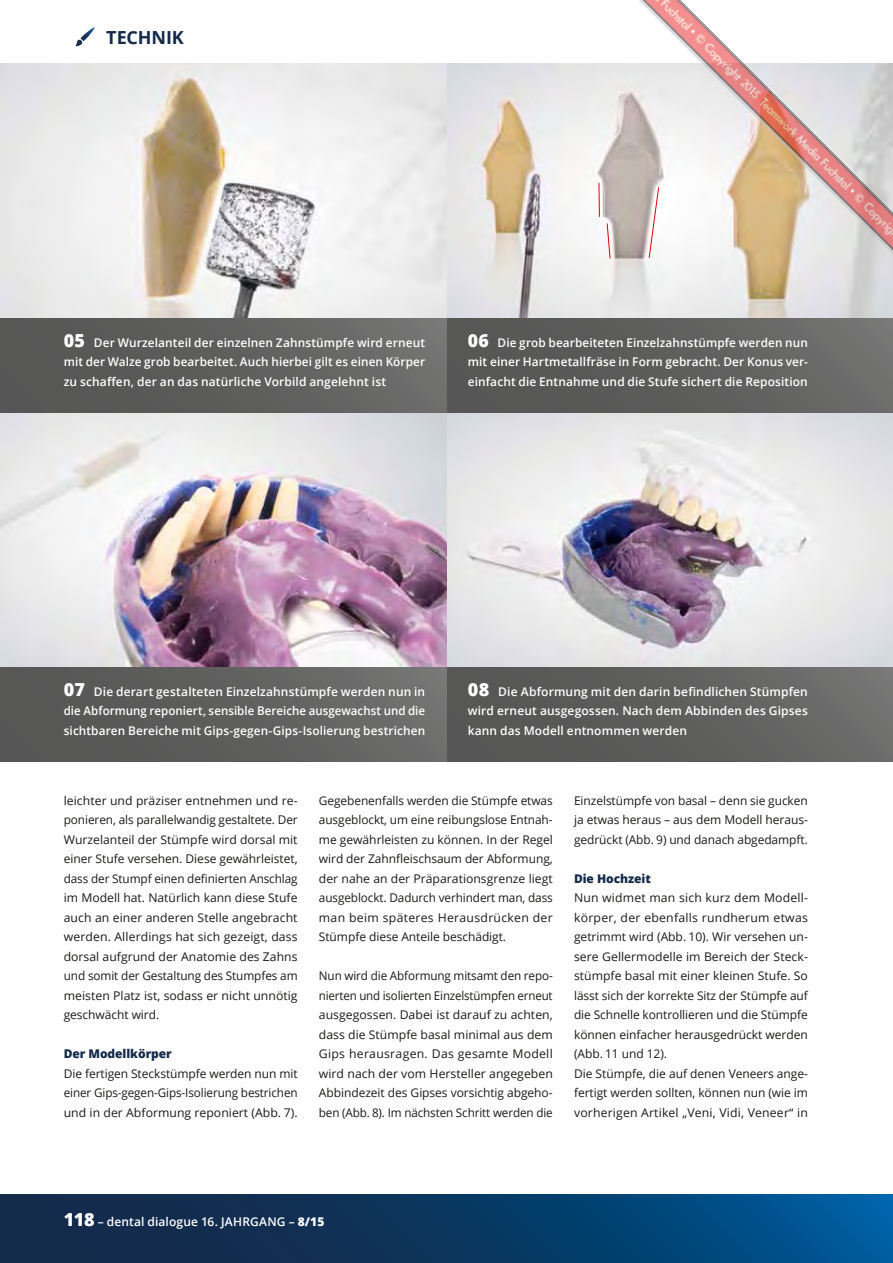
<style>
.page{position:relative;width:893px;height:1263px;background:#fff}
.page>*{position:absolute;margin:0;border:0;box-sizing:border-box;transform-origin:0 0}
.t1{font:700 18px "Open Sans";letter-spacing:-.01em;color:#132a4b}
.t2{font:12px/19.5px "Open Sans";letter-spacing:-.005em;color:#1a1a18;text-align:justify}
.t3{font:600 12px/19.5px "Open Sans";letter-spacing:.01em;color:#fff;text-align:justify}
.t4{font:800 12px "Open Sans";letter-spacing:-.005em;color:#132a4b}
.s1{font-weight:800;font-size:18px}
.s2{font-weight:800}
</style>
<div class="page">
<svg style="left:0;top:1195px;width:893px;height:68px;background:#093a66"></svg>
<svg style="left:75px;top:27px;width:20px;height:19px"></svg>
<img style="left:0;top:412px;width:893px;height:256px">
<div style="left:446px;top:668px;width:447px;height:93px;background:linear-gradient(to right,#525251,#6e6e6d)"></div>
<div style="left:0;top:668px;width:446px;height:93px;background:linear-gradient(to right,#525251,#6e6e6e)"></div>
<img style="left:0;top:64px;width:893px;height:255px">
<div style="left:446px;top:319px;width:447px;height:93px;background:linear-gradient(to right,#525251,#6e6e6d)"></div>
<div style="left:0;top:319px;width:446px;height:93px;background:linear-gradient(to right,#525251,#6e6e6e)"></div>
<hr style="left:892px;top:668px;width:1px;height:93px;background:#737373">
<img style="left:595px;top:0;width:298px;height:298px">
<h1 class="t1" style="left:106px;top:24px;width:79px">TECHNIK</h1>
<p class="t3" style="left:64px;top:333px;width:363px"><span class="s1">05</span> Der Wurzelanteil der einzelnen Zahnstümpfe wird erneut mit der Walze grob bearbeitet. Auch hierbei gilt es einen Körper zu schaffen, der an das natürliche Vorbild angelehnt ist</p>
<p class="t3" style="left:468px;top:333px;width:342px"><span class="s1">06</span> Die grob bearbeiteten Einzelzahnstümpfe werden nun mit einer Hartmetallfräse in Form gebracht. Der Konus ver&shy;einfacht die Entnahme und die Stufe sichert die Reposition</p>
<p class="t3" style="left:64px;top:681px;width:363px"><span class="s1">07</span> Die derart gestalteten Einzelzahnstümpfe werden nun in die Abformung reponiert, sensible Bereiche ausgewachst und die sichtbaren Bereiche mit Gips-gegen-Gips-Isolierung bestrichen</p>
<p class="t3" style="left:468px;top:681px;width:342px"><span class="s1">08</span> Die Abformung mit den darin befindlichen Stümpfen wird erneut ausgegossen. Nach dem Abbinden des Gipses kann das Modell entnommen werden</p>
<p class="t2" style="left:64px;top:790px;width:235px">leichter und präziser entnehmen und re&shy;ponieren, als parallelwandig gestaltete. Der Wurzelanteil der Stümpfe wird dorsal mit einer Stufe versehen. Diese gewährleistet, dass der Stumpf einen definierten Anschlag im Modell hat. Natürlich kann diese Stufe auch an einer anderen Stelle angebracht werden. Allerdings hat sich gezeigt, dass dorsal aufgrund der Anatomie des Zahns und somit der Gestaltung des Stumpfes am meisten Platz ist, sodass er nicht unnötig geschwächt wird.</p>
<p class="t4" style="left:64px;top:1045px;width:110px">Der Modellkörper</p>
<p class="t2" style="left:64px;top:1063px;width:235px">Die fertigen Steckstümpfe werden nun mit einer Gips-gegen-Gips-Isolierung bestrichen und in der Abformung reponiert (Abb. 7).</p>
<p class="t2" style="left:319px;top:790px;width:235px">Gegebenenfalls werden die Stümpfe etwas ausgeblockt, um eine reibungslose Entnah&shy;me gewährleisten zu können. In der Regel wird der Zahnfleischsaum der Abformung, der nahe an der Präparationsgrenze liegt ausgeblockt. Dadurch verhindert man, dass man beim späteres Herausdrücken der Stümpfe diese Anteile beschädigt.</p>
<p class="t2" style="left:319px;top:966px;width:235px">Nun wird die Abformung mitsamt den repo&shy;nierten und isolierten Einzelstümpfen erneut ausgegossen. Dabei ist darauf zu achten, dass die Stümpfe basal minimal aus dem Gips herausragen. Das gesamte Modell wird nach der vom Hersteller angegeben Abbindezeit des Gipses vorsichtig abgeho&shy;ben (Abb. 8). Im nächsten Schritt werden die</p>
<p class="t2" style="left:574px;top:790px;width:235px">Einzelstümpfe von basal – denn sie gucken ja etwas heraus – aus dem Modell heraus&shy;gedrückt (Abb. 9) und danach abgedampft.</p>
<p class="t4" style="left:574px;top:869px;width:78px">Die Hochzeit</p>
<p class="t2" style="left:574px;top:888px;width:235px;text-align:left">Nun widmet man sich kurz dem Modell&shy;körper, der ebenfalls rundherum etwas getrimmt wird (Abb. 10). Wir versehen un&shy;sere Gellermodelle im Bereich der Steck&shy;stümpfe basal mit einer kleinen Stufe. So lässt sich der korrekte Sitz der Stümpfe auf die Schnelle kontrollieren und die Stümpfe können einfacher herausgedrückt werden (Abb. 11 und 12).<br>Die Stümpfe, die auf denen Veneers ange&shy;fertigt werden sollten, können nun (wie im vorherigen Artikel „Veni, Vidi, Veneer“ in</p>
<p class="t3" style="left:64px;top:1211px;width:262px"><span class="s1">118</span> – dental dialogue 16. JAHRGANG – <span class="s2">8/15</span></p>
</div>
